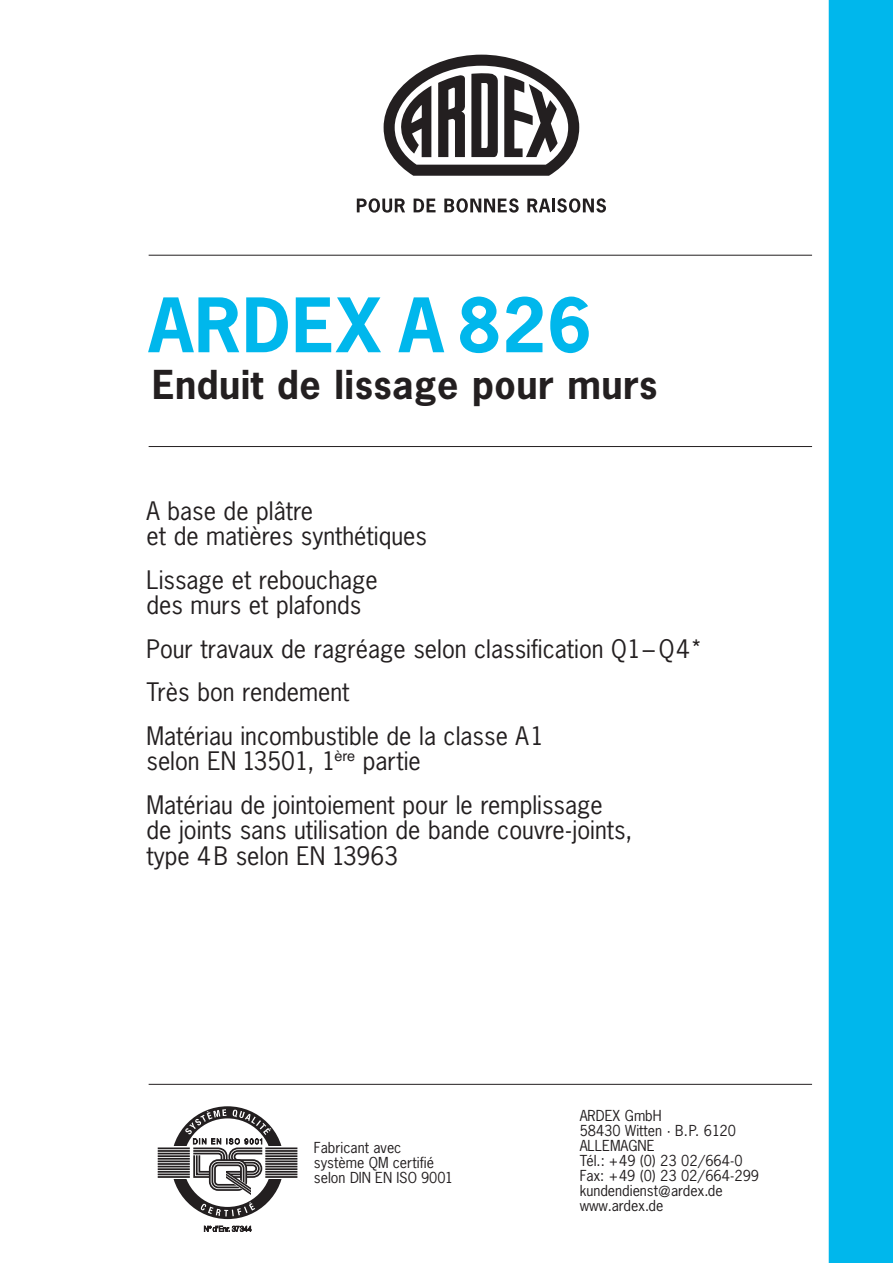
<style>
.page{position:relative;width:893px;height:1263px;background:#fff}
.page>*{position:absolute;margin:0;border:0;box-sizing:border-box;transform-origin:0 0}
.t1{font:700 70.5px "News Gothic";letter-spacing:.02em;color:#00b7ec}
.t2{font:700 37.5px "News Gothic";letter-spacing:.01em;color:#231f20}
.t3{font:24px/25.5px "News Gothic";color:#231f20}
.t4{font:14.25px/15px "News Gothic";color:#231f20}
</style>
<div class="page">
<div style="left:829px;top:0;width:63px;height:1263px;background:#00b7ec"></div>
<hr style="left:149px;top:1084px;width:663px;height:1px;background:#231f20">
<hr style="left:149px;top:255px;width:663px;height:1px;background:#231f20">
<hr style="left:149px;top:446px;width:663px;height:1px;background:#231f20">
<svg style="left:157px;top:1106px;width:141px;height:126px"></svg>
<svg style="left:384px;top:55px;width:195px;height:121px"></svg>
<svg style="left:357px;top:198px;width:48px;height:15px"></svg>
<svg style="left:414px;top:199px;width:21px;height:13px"></svg>
<svg style="left:444px;top:198px;width:75px;height:15px"></svg>
<svg style="left:527px;top:198px;width:79px;height:15px"></svg>
<h1 class="t1" style="left:149px;top:297px;width:444px">ARDEX A 826</h1>
<h2 class="t2" style="left:152px;top:370px;width:507px">Enduit de lissage pour murs</h2>
<p class="t3" style="left:146px;top:500px;width:282px">A base de plâtre<br>et de matières synthétiques</p>
<p class="t3" style="left:146px;top:569px;width:233px">Lissage et rebouchage des murs et plafonds</p>
<p class="t3" style="left:146px;top:629px;width:558px;line-height:43.5px">Pour travaux de ragréage selon classification Q1– Q4*<br>Très bon rendement<br>Matériau incombustible de la classe A1</p>
<p class="t3" style="left:146px;top:741px;width:458px;line-height:43.5px">selon EN 13501, 1<sup>ère</sup> partie<br>Matériau de jointoiement pour le remplissage</p>
<p class="t3" style="left:146px;top:819px;width:487px">de joints sans utilisation de bande couvre-joints, type 4B selon EN 13963</p>
<p class="t4" style="left:314px;top:1141px;width:141px">Fabricant avec système QM certifié selon DIN EN ISO 9001</p>
<p class="t4" style="left:580px;top:1109px;width:181px">ARDEX GmbH<br>58430 Witten · B.P. 6120<br>ALLEMAGNE<br>Tél.: +49 (0) 23 02/664-0<br>Fax: +49 (0) 23 02/664-299 kundendienst@ardex.de www.ardex.de</p>
</div>
